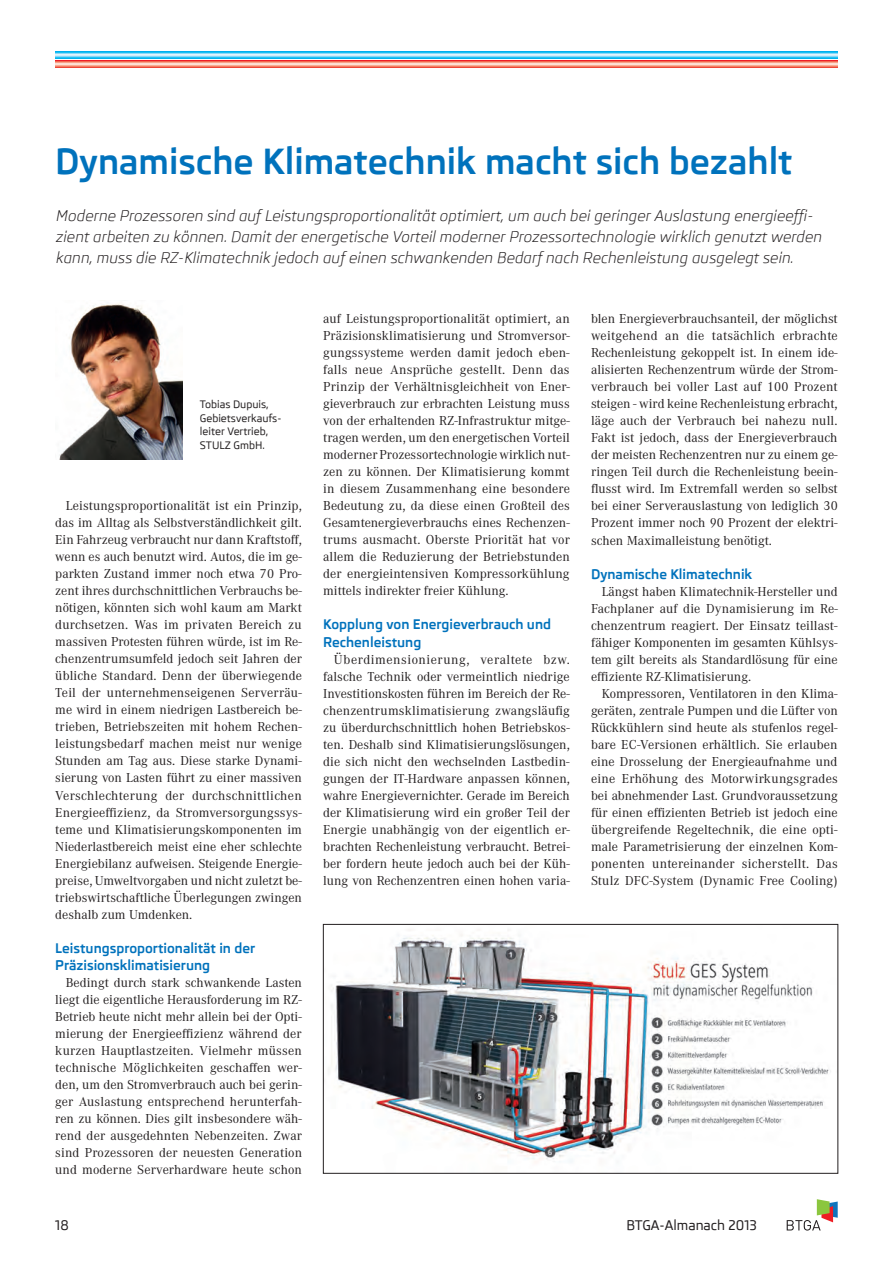
<style>
.page{position:relative;width:893px;height:1263px;background:#fff}
.page>*{position:absolute;margin:0;border:0;box-sizing:border-box;transform-origin:0 0}
.t1{font:700 35.25px "Skoda Pro";color:#0072bc}
.t2{font:italic 15px/21px "Skoda Pro";color:#231f20}
.t3{font:13.5px/17px "Corporate A";color:#231f20;text-align:justify}
.t4{font:700 13.5px/17px "Skoda Pro";color:#0072bc}
.t5{font:500 13.5px "Skoda Pro";color:#231f20}
.t6{font:500 10.5px/13.5px "Skoda Pro";color:#231f20}
</style>
<div class="page">
<svg style="left:55px;top:60px;width:783px;height:7px;background:#f69484"></svg>
<svg style="left:55px;top:51px;width:783px;height:7px;background:#6dd2f5"></svg>
<svg style="left:787px;top:1199px;width:51px;height:31px"></svg>
<img style="left:59px;top:303px;width:124px;height:156px">
<img style="left:328px;top:934px;width:503px;height:228px">
<div style="left:323px;top:924px;width:515px;height:250px;border:1px solid #231f20"></div>
<h1 class="t1" style="left:55px;top:141px;width:739px">Dynamische Klimatechnik macht sich bezahlt</h1>
<p class="t2" style="left:56px;top:205px;width:767px">Moderne Prozessoren sind auf Leistungsproportionalität optimiert, um auch bei geringer Auslastung energieeffi&shy;zient arbeiten zu können. Damit der energetische Vorteil moderner Prozessortechnologie wirklich genutzt werden kann, muss die RZ-Klimatechnik jedoch auf einen schwankenden Bedarf nach Rechenleistung ausgelegt sein.</p>
<p class="t6" style="left:200px;top:398px;width:83px">Tobias Dupuis,<br>Gebietsverkaufs&shy;leiter Vertrieb,<br>STULZ GmbH.</p>
<p class="t3" style="left:55px;top:498px;width:248px;text-indent:11px">Leistungsproportionalität ist ein Prinzip, das im Alltag als Selbstverständlichkeit gilt.<br>Ein Fahrzeug verbraucht nur dann Kraftstoff, wenn es auch benutzt wird. Autos, die im ge&shy;parkten Zustand immer noch etwa 70 Pro&shy;zent ihres durchschnittlichen Verbrauchs be&shy;nötigen, könnten sich wohl kaum am Markt durchsetzen. Was im privaten Bereich zu massiven Protesten führen würde, ist im Re&shy;chenzentrumsumfeld jedoch seit Jahren der übliche Standard. Denn der überwiegende Teil der unternehmenseigenen Serverräu&shy;me wird in einem niedrigen Lastbereich be&shy;trieben, Betriebszeiten mit hohem Rechen&shy;leistungsbedarf machen meist nur wenige Stunden am Tag aus. Diese starke Dynami&shy;sierung von Lasten führt zu einer massiven Verschlechterung der durchschnittlichen Energieeffizienz, da Stromversorgungssys&shy;teme und Klimatisierungskomponenten im Niederlastbereich meist eine eher schlechte Energiebilanz aufweisen. Steigende Energie&shy;preise, Umweltvorgaben und nicht zuletzt be&shy;triebswirtschaftliche Überlegungen zwingen deshalb zum Umdenken.</p>
<p class="t4" style="left:55px;top:939px;width:201px">Leistungsproportionalität in der<br>Präzisionsklimatisierung</p>
<p class="t3" style="left:55px;top:974px;width:248px;text-indent:11px">Bedingt durch stark schwankende Lasten liegt die eigentliche Herausforderung im RZ-Betrieb heute nicht mehr allein bei der Opti&shy;mierung der Energieeffizienz während der kurzen Hauptlastzeiten. Vielmehr müssen technische Möglichkeiten geschaffen wer&shy;den, um den Stromverbrauch auch bei gerin&shy;ger Auslastung entsprechend herunterfah&shy;ren zu können. Dies gilt insbesondere wäh&shy;rend der ausgedehnten Nebenzeiten. Zwar sind Prozessoren der neuesten Generation und moderne Serverhardware heute schon</p>
<p class="t3" style="left:323px;top:311px;width:248px">auf Leistungsproportionalität optimiert, an Präzisionsklimatisierung und Stromversor&shy;gungssysteme werden damit jedoch eben&shy;falls neue Ansprüche gestellt. Denn das Prinzip der Verhältnisgleichheit von Ener&shy;gieverbrauch zur erbrachten Leistung muss von der erhaltenden RZ-Infrastruktur mitge&shy;tragen werden, um den energetischen Vorteil moderner Prozessortechnologie wirklich nut&shy;zen zu können. Der Klimatisierung kommt in diesem Zusammenhang eine besondere Bedeutung zu, da diese einen Großteil des Gesamtenergieverbrauchs eines Rechenzen&shy;trums ausmacht. Oberste Priorität hat vor allem die Reduzierung der Betriebstunden der energieintensiven Kompressorkühlung mittels indirekter freier Kühlung.</p>
<p class="t4" style="left:323px;top:616px;width:229px">Kopplung von Energieverbrauch und<br>Rechenleistung</p>
<p class="t3" style="left:323px;top:651px;width:248px;text-indent:11px">Überdimensionierung, veraltete bzw. falsche Technik oder vermeintlich niedrige Investitionskosten führen im Bereich der Re&shy;chenzentrumsklimatisierung zwangsläufig zu überdurchschnittlich hohen Betriebskos&shy;ten. Deshalb sind Klimatisierungslösungen, die sich nicht den wechselnden Lastbedin&shy;gungen der IT-Hardware anpassen können, wahre Energievernichter. Gerade im Bereich der Klimatisierung wird ein großer Teil der Energie unabhängig von der eigentlich er&shy;brachten Rechenleistung verbraucht. Betrei&shy;ber fordern heute jedoch auch bei der Küh&shy;lung von Rechenzentren einen hohen varia-</p>
<p class="t3" style="left:591px;top:311px;width:248px">blen Energieverbrauchsanteil, der möglichst weitgehend an die tatsächlich erbrachte Rechenleistung gekoppelt ist. In einem ide&shy;alisierten Rechenzentrum würde der Strom&shy;verbrauch bei voller Last auf 100 Prozent steigen - wird keine Rechenleistung erbracht, läge auch der Verbrauch bei nahezu null.<br>Fakt ist jedoch, dass der Energieverbrauch der meisten Rechenzentren nur zu einem ge&shy;ringen Teil durch die Rechenleistung beein&shy;flusst wird. Im Extremfall werden so selbst bei einer Serverauslastung von lediglich 30<br>Prozent immer noch 90 Prozent der elektri&shy;schen Maximalleistung benötigt.</p>
<p class="t4" style="left:591px;top:565px;width:163px">Dynamische Klimatechnik</p>
<p class="t3" style="left:591px;top:583px;width:248px;text-indent:11px">Längst haben Klimatechnik-Hersteller und Fachplaner auf die Dynamisierung im Re&shy;chenzentrum reagiert. Der Einsatz teillast&shy;fähiger Komponenten im gesamten Kühlsys&shy;tem gilt bereits als Standardlösung für eine effiziente RZ-Klimatisierung.</p>
<p class="t3" style="left:591px;top:685px;width:248px;text-indent:11px">Kompressoren, Ventilatoren in den Klima&shy;geräten, zentrale Pumpen und die Lüfter von Rückkühlern sind heute als stufenlos regel&shy;bare EC-Versionen erhältlich. Sie erlauben eine Drosselung der Energieaufnahme und eine Erhöhung des Motorwirkungsgrades bei abnehmender Last. Grundvoraussetzung für einen effizienten Betrieb ist jedoch eine übergreifende Regeltechnik, die eine opti&shy;male Parametrisierung der einzelnen Kom&shy;ponenten untereinander sicherstellt. Das Stulz DFC-System (Dynamic Free Cooling)</p>
<p class="t5" style="left:55px;top:1217px;width:15px">18</p>
<p class="t5" style="left:626px;top:1217px;width:132px">BTGA-Almanach 2013</p>
</div>
